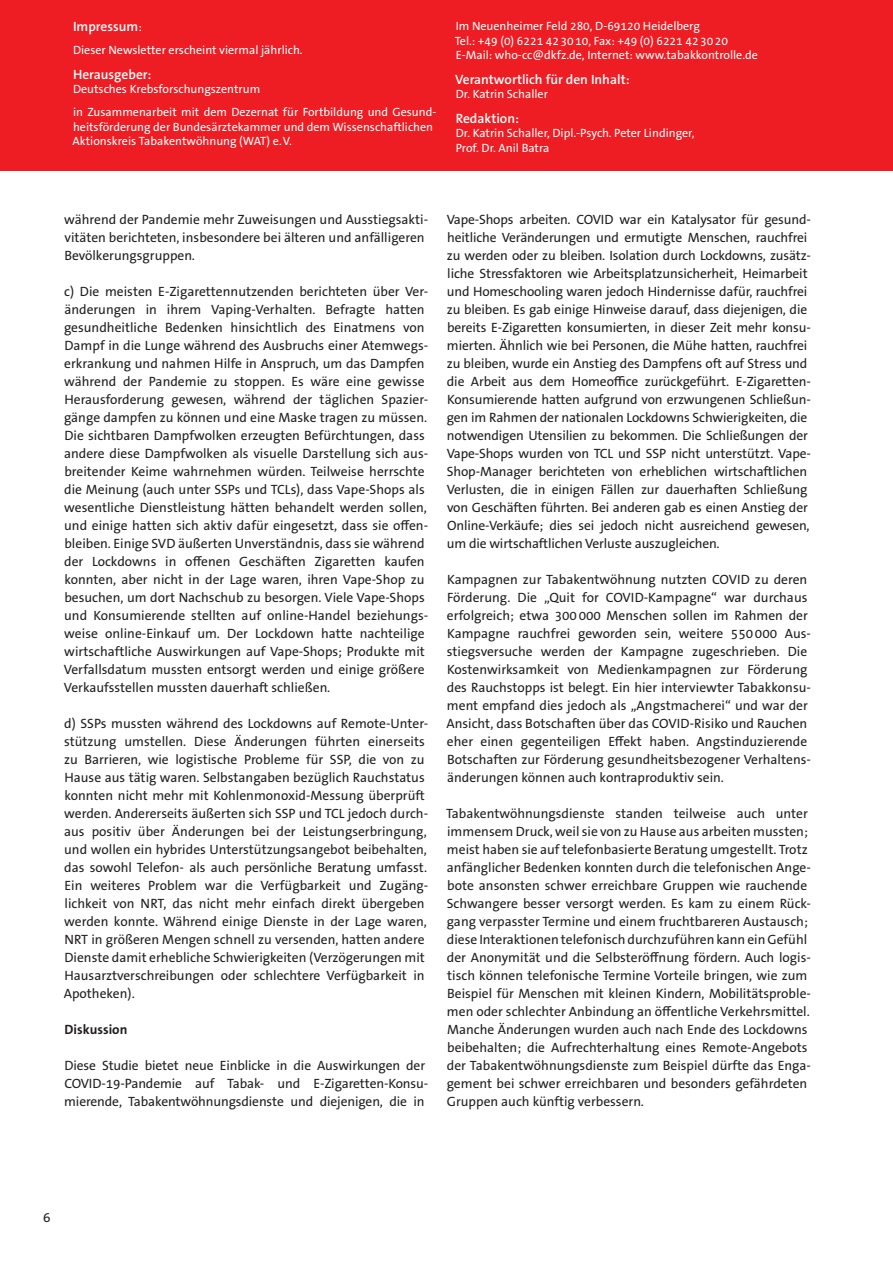
<style>
.page{position:relative;width:893px;height:1263px;background:#fff}
.page>*{position:absolute;margin:0;border:0;box-sizing:border-box;transform-origin:0 0}
.Text_plain{font:13.5px/18px "The Sans B W5 Plain";color:#231f20}
.Text_plain-2{font:600 13.5px "The Sans B W6";color:#fff}
.Überschrift3{font:700 13.5px "The Sans B W7";color:#231f20}
.Text_plain-3{font:12px/14.4px "The Sans B W5 Plain";color:#fff}
.s1{font-family:"The Sans B W5 Plain";font-weight:400;font-size:12px}
</style>
<div class="page">
<div style="left:0;top:0;width:893px;height:170px;background:#ee1d23"></div>
<p class="Text_plain-2" style="left:73px;top:18px;width:70px">Impressum<span class="s1">:</span></p>
<p class="Text_plain-3" style="left:73px;top:43px;width:231px">Dieser Newsletter erscheint viermal jährlich.</p>
<p class="Text_plain-2" style="left:73px;top:66px;width:80px">Herausgeber:</p>
<p class="Text_plain-3" style="left:73px;top:82px;width:189px">Deutsches Krebsforschungszentrum</p>
<p class="Text_plain-3" style="left:72px;top:105px;width:365px">in Zusammenarbeit mit dem Dezernat für Fortbildung und Gesund&shy;heitsförderung der Bundesärztekammer und dem Wissenschaftlichen<br>Aktionskreis Tabakentwöhnung (WAT) e.V.</p>
<p class="Text_plain-3" style="left:456px;top:19px;width:246px">Im Neuenheimer Feld 280, D-69120 Heidelberg</p>
<p class="Text_plain-3" style="left:455px;top:33px;width:275px">Tel.: +49 (0) 6221 423010, Fax: +49 (0) 6221 423020</p>
<p class="Text_plain-3" style="left:456px;top:48px;width:304px">E-Mail: who-cc@dkfz.de, Internet: www.tabakkontrolle.de</p>
<p class="Text_plain-2" style="left:455px;top:70px;width:176px">Verantwortlich für den Inhalt:</p>
<p class="Text_plain-3" style="left:456px;top:87px;width:94px">Dr. Katrin Schaller</p>
<p class="Text_plain-2" style="left:456px;top:110px;width:65px">Redaktion:</p>
<p class="Text_plain-3" style="left:456px;top:126px;width:240px">Dr. Katrin Schaller, Dipl.-Psych. Peter Lindinger,</p>
<p class="Text_plain-3" style="left:456px;top:140px;width:95px">Prof. Dr. Anil Batra</p>
<p class="Text_plain" style="left:64px;top:210px;width:365px">während der Pandemie mehr Zuweisungen und Ausstiegsakti&shy;vitäten berichteten, insbesondere bei älteren und anfälligeren<br>Bevölkerungsgruppen.</p>
<p class="Text_plain" style="left:64px;top:282px;width:366px">c) Die meisten E-Zigarettennutzenden berichteten über Ver&shy;änderungen in ihrem Vaping-Verhalten. Befragte hatten gesundheitliche Bedenken hinsichtlich des Einatmens von Dampf in die Lunge während des Ausbruchs einer Atemwegs&shy;erkrankung und nahmen Hilfe in Anspruch, um das Dampfen während der Pandemie zu stoppen. Es wäre eine gewisse Herausforderung gewesen, während der täglichen Spazier&shy;gänge dampfen zu können und eine Maske tragen zu müssen.<br>Die sichtbaren Dampfwolken erzeugten Befürchtungen, dass andere diese Dampfwolken als visuelle Darstellung sich aus&shy;breitender Keime wahrnehmen würden. Teilweise herrschte die Meinung (auch unter SSPs und TCLs), dass Vape-Shops als wesentliche Dienstleistung hätten behandelt werden sollen, und einige hatten sich aktiv dafür eingesetzt, dass sie offen&shy;bleiben. Einige SVD äußerten Unverständnis, dass sie während der Lockdowns in offenen Geschäften Zigaretten kaufen konnten, aber nicht in der Lage waren, ihren Vape-Shop zu besuchen, um dort Nachschub zu besorgen. Viele Vape-Shops und Konsumierende stellten auf online-Handel beziehungs&shy;weise online-Einkauf um. Der Lockdown hatte nachteilige wirtschaftliche Auswirkungen auf Vape-Shops; Produkte mit Verfallsdatum mussten entsorgt werden und einige größere Verkaufsstellen mussten dauerhaft schließen.</p>
<p class="Text_plain" style="left:64px;top:714px;width:366px">d) SSPs mussten während des Lockdowns auf Remote-Unter&shy;stützung umstellen. Diese Änderungen führten einerseits zu Barrieren, wie logistische Probleme für SSP, die von zu Hause aus tätig waren. Selbstangaben bezüglich Rauchstatus konnten nicht mehr mit Kohlenmonoxid-Messung überprüft werden. Andererseits äußerten sich SSP und TCL jedoch durch&shy;aus positiv über Änderungen bei der Leistungserbringung, und wollen ein hybrides Unterstützungsangebot beibehalten, das sowohl Telefon- als auch persönliche Beratung umfasst.<br>Ein weiteres Problem war die Verfügbarkeit und Zugäng&shy;lichkeit von NRT, das nicht mehr einfach direkt übergeben werden konnte. Während einige Dienste in der Lage waren, NRT in größeren Mengen schnell zu versenden, hatten andere Dienste damit erhebliche Schwierigkeiten (Verzögerungen mit Hausarztverschreibungen oder schlechtere Verfügbarkeit in Apotheken).</p>
<p class="Überschrift3" style="left:65px;top:1020px;width:64px">Diskussion</p>
<p class="Text_plain" style="left:64px;top:1056px;width:365px">Diese Studie bietet neue Einblicke in die Auswirkungen der<br>COVID-19-Pandemie auf Tabak- und E-Zigaretten-Konsu&shy;mierende, Tabakentwöhnungsdienste und diejenigen, die in</p>
<p class="Text_plain" style="left:447px;top:210px;width:366px">Vape-Shops arbeiten. COVID war ein Katalysator für gesund&shy;heitliche Veränderungen und ermutigte Menschen, rauchfrei zu werden oder zu bleiben. Isolation durch Lockdowns, zusätz&shy;liche Stressfaktoren wie Arbeitsplatzunsicherheit, Heimarbeit und Homeschooling waren jedoch Hindernisse dafür, rauchfrei zu bleiben. Es gab einige Hinweise darauf, dass diejenigen, die bereits E-Zigaretten konsumierten, in dieser Zeit mehr konsu&shy;mierten. Ähnlich wie bei Personen, die Mühe hatten, rauchfrei zu bleiben, wurde ein Anstieg des Dampfens oft auf Stress und die Arbeit aus dem Homeoffice zurückgeführt. E-Zigaretten-Konsumierende hatten aufgrund von erzwungenen Schließun&shy;gen im Rahmen der nationalen Lockdowns Schwierigkeiten, die notwendigen Utensilien zu bekommen. Die Schließungen der Vape-Shops wurden von TCL und SSP nicht unterstützt. Vape-Shop-Manager berichteten von erheblichen wirtschaftlichen Verlusten, die in einigen Fällen zur dauerhaften Schließung von Geschäften führten. Bei anderen gab es einen Anstieg der Online-Verkäufe; dies sei jedoch nicht ausreichend gewesen, um die wirtschaftlichen Verluste auszugleichen.</p>
<p class="Text_plain" style="left:446px;top:570px;width:366px">Kampagnen zur Tabakentwöhnung nutzten COVID zu deren Förderung. Die „Quit for COVID-Kampagne“ war durchaus erfolgreich; etwa 300000 Menschen sollen im Rahmen der Kampagne rauchfrei geworden sein, weitere 550000 Aus&shy;stiegsversuche werden der Kampagne zugeschrieben. Die Kostenwirksamkeit von Medienkampagnen zur Förderung des Rauchstopps ist belegt. Ein hier interviewter Tabakkonsu&shy;ment empfand dies jedoch als „Angstmacherei“ und war der Ansicht, dass Botschaften über das COVID-Risiko und Rauchen eher einen gegenteiligen Effekt haben. Angstinduzierende Botschaften zur Förderung gesundheitsbezogener Verhaltens&shy;änderungen können auch kontraproduktiv sein.</p>
<p class="Text_plain" style="left:446px;top:804px;width:366px">Tabakentwöhnungsdienste standen teilweise auch unter immensem Druck, weil sie von zu Hause aus arbeiten mussten; meist haben sie auf telefonbasierte Beratung umgestellt. Trotz anfänglicher Bedenken konnten durch die telefonischen Ange&shy;bote ansonsten schwer erreichbare Gruppen wie rauchende Schwangere besser versorgt werden. Es kam zu einem Rück&shy;gang verpasster Termine und einem fruchtbareren Austausch; diese Interaktionen telefonisch durchzuführen kann ein Gefühl der Anonymität und die Selbsteröffnung fördern. Auch logis&shy;tisch können telefonische Termine Vorteile bringen, wie zum Beispiel für Menschen mit kleinen Kindern, Mobilitätsproble&shy;men oder schlechter Anbindung an öffentliche Verkehrsmittel.<br>Manche Änderungen wurden auch nach Ende des Lockdowns beibehalten; die Aufrechterhaltung eines Remote-Angebots der Tabakentwöhnungsdienste zum Beispiel dürfte das Enga&shy;gement bei schwer erreichbaren und besonders gefährdeten Gruppen auch künftig verbessern.</p>
<p class="Text_plain" style="left:43px;top:1208px;width:9px">6</p>
</div>
